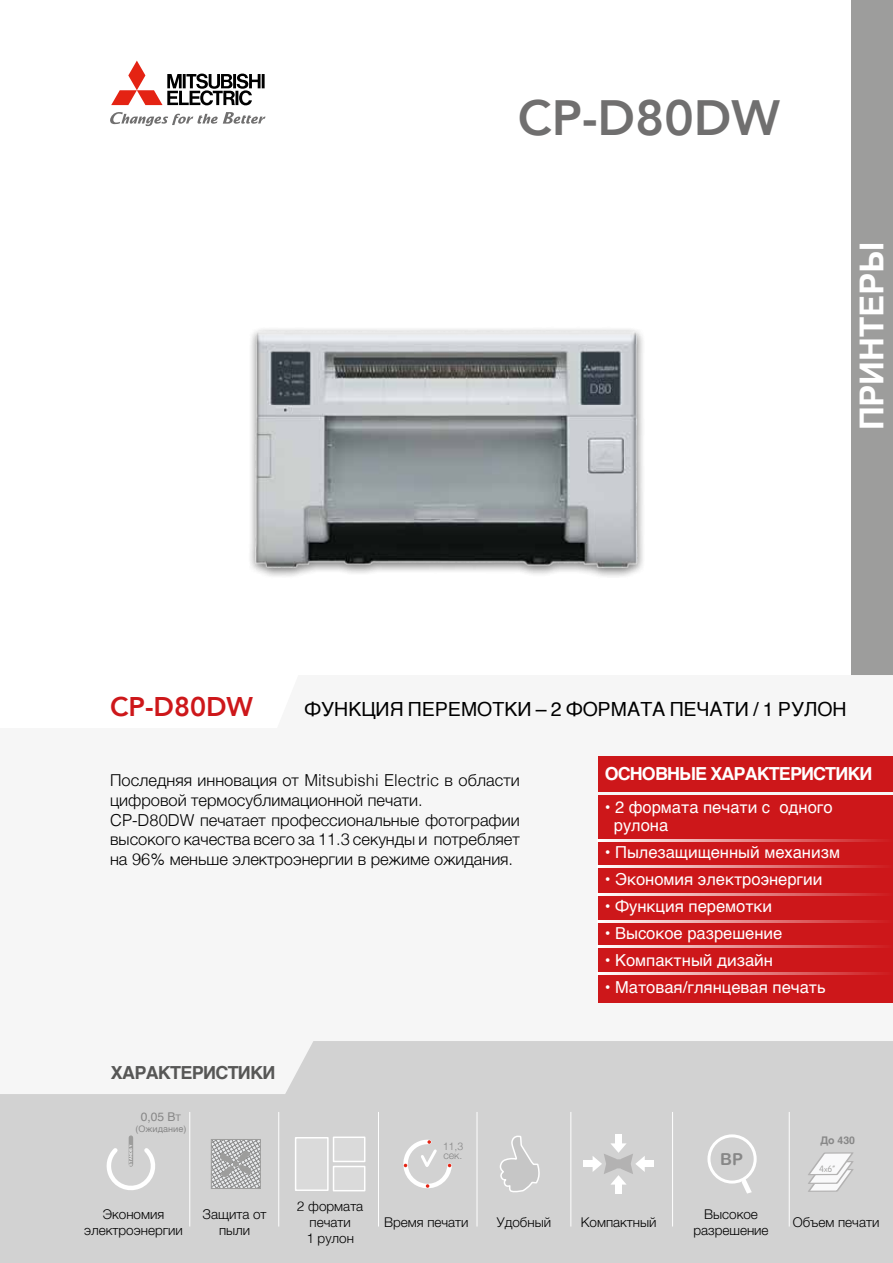
<style>
.page{position:relative;width:893px;height:1263px;background:#fff}
.page>*{position:absolute;margin:0;border:0;box-sizing:border-box;transform-origin:0 0}
.t1{font:800 49.5px "Avenir";color:#706f6f}
.t2{font:700 33px "Helvetica";color:#fff}
.t3{font:800 27px "Avenir";color:#cd171a}
.t4{font:19.5px "Helvetica";color:#000}
.t5{font:700 18px "Helvetica";letter-spacing:-.05em;color:#fff}
.t6{font:700 18px "Helvetica";letter-spacing:-.04em;color:#575756}
.t7{font:300 16.5px/19.8px "Helvetica";color:#000}
.t8{font:16.5px/18px "Helvetica";color:#fff}
.t9{font:16.5px "Arial Rounded MT Bold";color:#878787}
.t10{font:300 13.5px/16.2px "Helvetica";color:#000;text-align:center}
.t11{font:12px "Helvetica";color:#878787}
.t12{font:300 10.5px/9px "Helvetica";color:#878787}
.t13{font:700 10.5px "Helvetica";color:#878787}
.t14{font:9px "Helvetica";color:#878787}
.t15{font:100 9px "VAG Rounded";color:#9d9d9c}
.t16{font:3.9px "Arial Rounded MT Bold";letter-spacing:.095em;color:#fff}
.s1{font-size:9px}
.s2{font-size:7.5px}
</style>
<div class="page">
<div style="left:852px;top:0;width:41px;height:702px;background:#9d9d9c"></div>
<div style="left:598px;top:675px;width:295px;height:328px;background:#f6f6f6"></div>
<svg style="left:0;top:1041px;width:893px;height:222px;fill:#d2d2d2"></svg>
<div style="left:599px;top:756px;width:294px;height:246px;background:#cd171a"></div>
<hr style="left:599px;top:792px;width:294px;height:2px;background:#f6f6f6">
<hr style="left:598px;top:839px;width:295px;height:3px;background:#fff">
<hr style="left:598px;top:865px;width:295px;height:2px;background:#fff">
<hr style="left:598px;top:893px;width:295px;height:2px;background:#fff">
<hr style="left:598px;top:945px;width:295px;height:3px;background:#fff">
<hr style="left:598px;top:920px;width:295px;height:2px;background:#fff">
<hr style="left:598px;top:972px;width:295px;height:2px;background:#fff">
<svg style="left:110px;top:112px;width:156px;height:14px"></svg>
<svg style="left:111px;top:61px;width:154px;height:44px"></svg>
<img style="left:250px;top:329px;width:393px;height:248px">
<hr style="left:189px;top:1112px;width:1px;height:114px;background:#fff">
<hr style="left:278px;top:1112px;width:1px;height:114px;background:#fff">
<hr style="left:477px;top:1112px;width:1px;height:114px;background:#fff">
<hr style="left:378px;top:1112px;width:1px;height:114px;background:#fff">
<hr style="left:570px;top:1112px;width:1px;height:114px;background:#fff">
<hr style="left:672px;top:1112px;width:1px;height:114px;background:#fff">
<hr style="left:789px;top:1112px;width:1px;height:114px;background:#fff">
<div style="left:295px;top:1137px;width:34px;height:54px;background:#dadada;border:2px solid #fff"></div>
<div style="left:333px;top:1136px;width:32px;height:26px;background:#dadada;border:2px solid #fff"></div>
<div style="left:333px;top:1166px;width:32px;height:25px;background:#dadada;border:2px solid #fff"></div>
<div style="left:707px;top:1134px;width:50px;height:49px;border:3px solid #fff;border-radius:50%"></div>
<svg style="left:742px;top:1177px;width:10px;height:16px"></svg>
<div style="left:643px;top:1161px;width:10px;height:6px;background:#fff"></div>
<div style="left:615px;top:1135px;width:6px;height:10px;background:#fff"></div>
<div style="left:615px;top:1183px;width:6px;height:10px;background:#fff"></div>
<div style="left:584px;top:1161px;width:10px;height:6px;background:#fff"></div>
<svg style="left:593px;top:1143px;width:52px;height:41px"></svg>
<svg style="left:499px;top:1134px;width:42px;height:60px"></svg>
<svg style="left:396px;top:1138px;width:59px;height:57px"></svg>
<svg style="left:107px;top:1144px;width:49px;height:47px"></svg>
<hr style="left:129px;top:1137px;width:4px;height:27px;background:#9d9d9c">
<svg style="left:806px;top:1152px;width:49px;height:40px"></svg>
<div style="left:211px;top:1139px;width:50px;height:50px;border:1px solid #9d9d9c"></div>
<svg style="left:211px;top:1139px;width:49px;height:49px"></svg>
<h1 class="t1" style="left:518px;top:79px;width:264px">CP-D80DW</h1>
<h2 class="t2" style="left:845px;top:430px;width:190px;rotate:-90deg">ПРИНТЕРЫ</h2>
<h3 class="t3" style="left:110px;top:685px;width:144px">CP-D80DW</h3>
<p class="t4" style="left:305px;top:694px;width:544px">ФУНКЦИЯ ПЕРЕМОТКИ – 2 ФОРМАТА ПЕЧАТИ / 1 РУЛОН</p>
<p class="t7" style="left:110px;top:769px;width:411px">Последняя инновация от Mitsubishi Electric в области цифровой термосублимационной печати.<br>CP-D80DW печатает профессиональные фотографии высокого качества всего за 11.3 секунды и потребляет на 96% меньше электроэнергии в режиме ожидания.</p>
<p class="t6" style="left:111px;top:1058px;width:166px">ХАРАКТЕРИСТИКИ</p>
<p class="t11" style="left:141px;top:1107px;width:42px">0,05 B<span class="s1">T</span></p>
<p class="t14" style="left:135px;top:1121px;width:52px">(Ожидание)</p>
<p class="t16" style="left:129px;top:1165px;width:22px;rotate:-90deg">STANDBY</p>
<p class="t12" style="left:443px;top:1140px;width:22px">11,3 сек.</p>
<p class="t5" style="left:605px;top:759px;width:269px">ОСНОВНЫЕ ХАРАКТЕРИСТИКИ</p>
<p class="t8" style="left:614px;top:799px;width:220px;text-indent:-9px">• 2 формата печати с одного рулона</p>
<p class="t8" style="left:605px;top:844px;width:237px">• Пылезащищенный механизм</p>
<p class="t8" style="left:605px;top:871px;width:219px">• Экономия электроэнергии</p>
<p class="t8" style="left:605px;top:898px;width:169px">• Функция перемотки</p>
<p class="t8" style="left:605px;top:925px;width:179px">• Высокое разрешение</p>
<p class="t8" style="left:605px;top:952px;width:170px">• Компактный дизайн</p>
<p class="t8" style="left:605px;top:979px;width:222px">• Матовая/глянцевая печать</p>
<p class="t9" style="left:720px;top:1149px;width:24px">BP</p>
<p class="t13" style="left:820px;top:1132px;width:36px">До 430</p>
<p class="t15" style="left:819px;top:1163px;width:17px">4<span class="s2">x</span>6’’</p>
<p class="t10" style="left:84px;top:1205px;width:100px">Экономия электроэнергии</p>
<p class="t10" style="left:203px;top:1205px;width:65px">Защита от пыли</p>
<p class="t10" style="left:297px;top:1197px;width:68px">2 формата печати<br>1 рулон</p>
<p class="t10" style="left:693px;top:1205px;width:77px">Высокое разрешение</p>
<p class="t10" style="left:384px;top:1213px;width:86px">Время печати</p>
<p class="t10" style="left:497px;top:1213px;width:56px">Удобный</p>
<p class="t10" style="left:581px;top:1213px;width:77px">Компактный</p>
<p class="t10" style="left:793px;top:1213px;width:88px">Объем печати</p>
</div>
